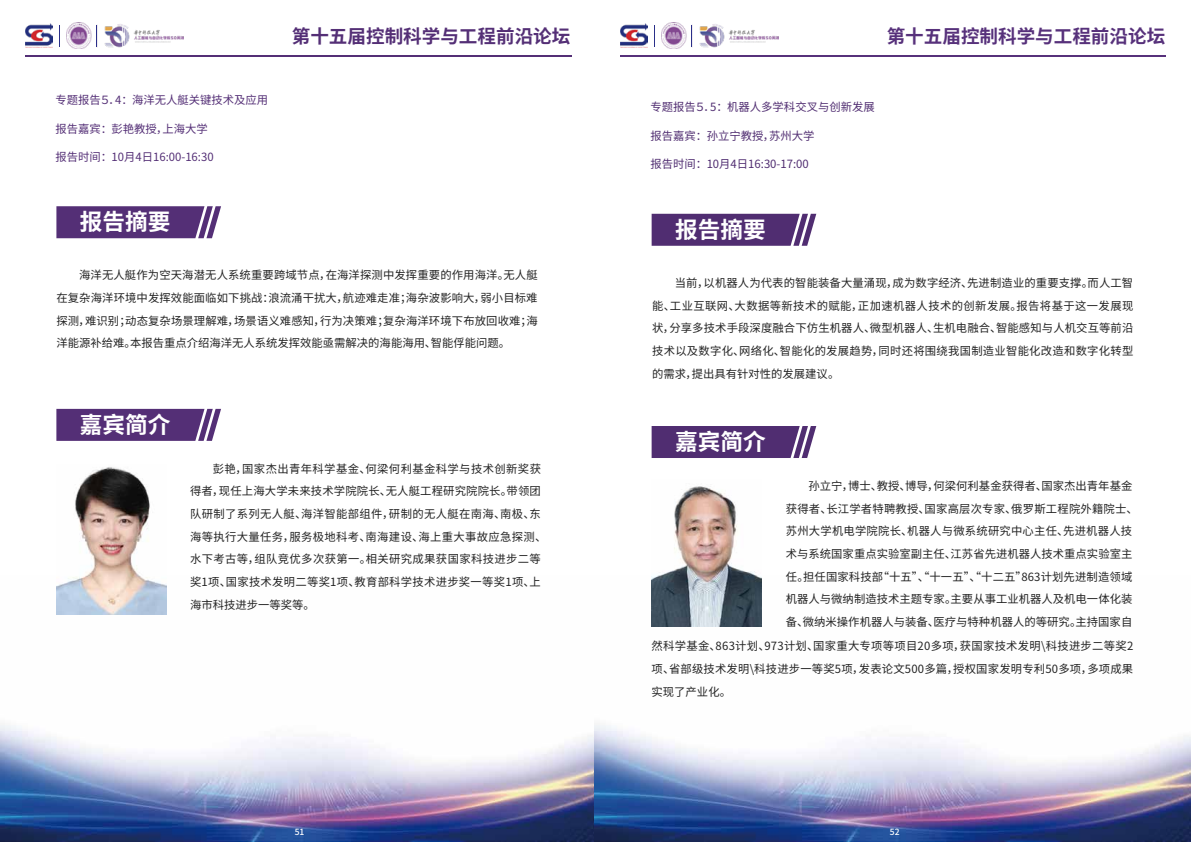
<style>
.page{position:relative;width:1191px;height:842px;background:#fff}
.page>*{position:absolute;margin:0;border:0;box-sizing:border-box;transform-origin:0 0}
.t1{font:700 22.7px "Source Han Sans CN";color:#fff}
.t2{font:700 18.6px "Source Han Sans CN";color:#542f76}
.t3{font:700 18.6px "Source Han Sans CN";color:#57317b}
.t4{font:11.3px/22.7px "Source Han Sans CN";letter-spacing:.015em;color:#222;text-align:justify}
.t5{font:11.3px "Source Han Sans CN";color:#502d71}
.t6{font:11.3px "Source Han Sans CN";color:#542f76}
.t7{font:500 8.5px "Source Han Sans CN";color:#fff}
</style>
<div class="page">
<img style="left:0;top:626px;width:1191px;height:216px">
<hr style="left:25px;top:55px;width:546px;height:2px;background:#542f76">
<img style="left:66px;top:23px;width:118px;height:25px">
<img style="left:25px;top:24px;width:27px;height:23px">
<svg style="left:97px;top:25px;width:1px;height:21px"></svg>
<svg style="left:59px;top:25px;width:1px;height:21px"></svg>
<svg style="left:56px;top:409px;width:165px;height:32px;background:#5f3c7f"></svg>
<img style="left:56px;top:467px;width:111px;height:148px">
<svg style="left:56px;top:206px;width:165px;height:32px;background:#603d7f"></svg>
<svg style="left:651px;top:426px;width:165px;height:32px;background:#5b3a7a"></svg>
<svg style="left:651px;top:214px;width:165px;height:32px;background:#5c3b7a"></svg>
<img style="left:651px;top:486px;width:111px;height:140px">
<hr style="left:620px;top:55px;width:546px;height:2px;background:#57317b">
<img style="left:661px;top:23px;width:118px;height:25px">
<img style="left:620px;top:24px;width:27px;height:23px">
<svg style="left:692px;top:25px;width:1px;height:21px"></svg>
<svg style="left:654px;top:25px;width:1px;height:21px"></svg>
<p class="t6" style="left:55px;top:94px;width:214px">专题报告５．4：海洋无人艇关键技术及应用</p>
<p class="t6" style="left:55px;top:122px;width:154px">报告嘉宾：彭艳教授，上海大学</p>
<p class="t6" style="left:55px;top:151px;width:160px">报告时间：10月4日16:00-16:30</p>
<h1 class="t1" style="left:80px;top:209px;width:92px">报告摘要</h1>
<h2 class="t2" style="left:292px;top:25px;width:280px">第十五届控制科学与工程前沿论坛</h2>
<p class="t4" style="left:56px;top:264px;width:483px;text-indent:23px">海洋无人艇作为空天海潜无人系统重要跨域节点，在海洋探测中发挥重要的作用海洋。无人艇在复杂海洋环境中发挥效能面临如下挑战：浪流涌干扰大，航迹难走准；海杂波影响大，弱小目标难探测，难识别；动态复杂场景理解难，场景语义难感知，行为决策难；复杂海洋环境下布放回收难；海洋能源补给难。本报告重点介绍海洋无人系统发挥效能亟需解决的海能海用、智能俘能问题。</p>
<h1 class="t1" style="left:80px;top:412px;width:92px">嘉宾简介</h1>
<p class="t4" style="left:190px;top:457px;width:358px;text-align:left;text-indent:23px">彭艳，国家杰出青年科学基金、何梁何利基金科学与技术创新奖获得者，现任上海大学未来技术学院院长、无人艇工程研究院院长。带领团队研制了系列无人艇、海洋智能部组件，研制的无人艇在南海、南极、东海等执行大量任务，服务极地科考、南海建设、海上重大事故应急探测、水下考古等，组队竞优多次获第一。相关研究成果获国家科技进步二等奖1项、国家技术发明二等奖1项、教育部科学技术进步奖一等奖1项、上海市科技进步一等奖等。</p>
<p class="t7" style="left:295px;top:827px;width:11px">51</p>
<h2 class="t3" style="left:886px;top:25px;width:280px">第十五届控制科学与工程前沿论坛</h2>
<p class="t5" style="left:650px;top:101px;width:226px">专题报告５．5：机器人多学科交叉与创新发展</p>
<p class="t5" style="left:650px;top:129px;width:165px">报告嘉宾：孙立宁教授，苏州大学</p>
<p class="t5" style="left:650px;top:157px;width:160px">报告时间：10月4日16:30-17:00</p>
<h1 class="t1" style="left:675px;top:217px;width:92px">报告摘要</h1>
<p class="t4" style="left:652px;top:272px;width:483px;text-indent:23px">当前，以机器人为代表的智能装备大量涌现，成为数字经济、先进制造业的重要支撑。而人工智能、工业互联网、大数据等新技术的赋能，正加速机器人技术的创新发展。报告将基于这一发展现状，分享多技术手段深度融合下仿生机器人、微型机器人、生机电融合、智能感知与人机交互等前沿技术以及数字化、网络化、智能化的发展趋势，同时还将围绕我国制造业智能化改造和数字化转型的需求，提出具有针对性的发展建议。</p>
<h1 class="t1" style="left:675px;top:429px;width:92px">嘉宾简介</h1>
<p class="t4" style="left:786px;top:475px;width:354px;text-align:left;text-indent:23px">孙立宁，博士、教授、博导，何梁何利基金获得者、国家杰出青年基金获得者、长江学者特聘教授、国家高层次专家、俄罗斯工程院外籍院士、苏州大学机电学院院长、机器人与微系统研究中心主任、先进机器人技术与系统国家重点实验室副主任、江苏省先进机器人技术重点实验室主任。担任国家科技部“十五”、“十一五”、“十二五”863计划先进制造领域机器人与微纳制造技术主题专家。主要从事工业机器人及机电一体化装备、微纳米操作机器人与装备、医疗与特种机器人的等研究。主持国家自</p>
<p class="t4" style="left:651px;top:635px;width:483px">然科学基金、863计划、973计划、国家重大专项等项目20多项，获国家技术发明\科技进步二等奖2项、省部级技术发明\科技进步一等奖5项，发表论文500多篇，授权国家发明专利50多项，多项成果实现了产业化。</p>
<p class="t7" style="left:890px;top:827px;width:11px">52</p>
</div>
